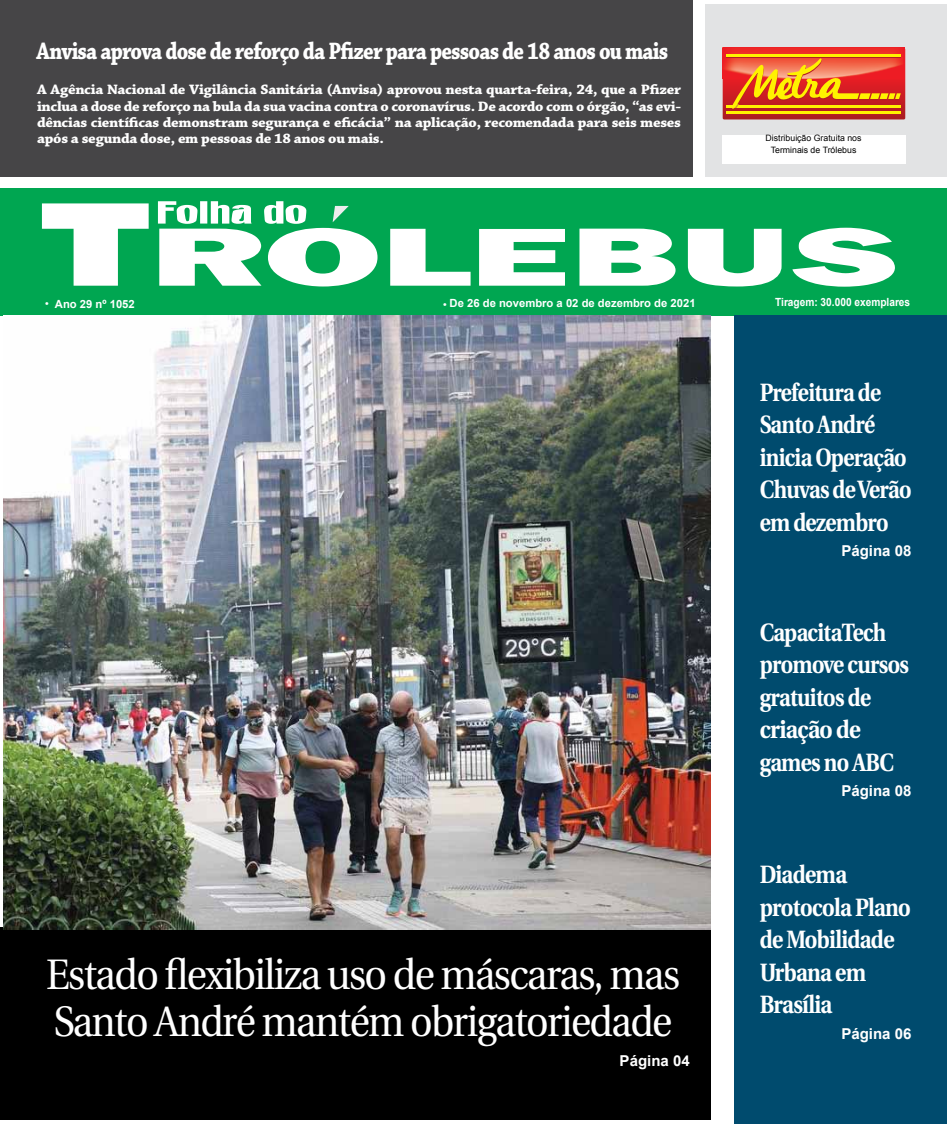
<style>
.page{position:relative;width:947px;height:1124px;background:#fff}
.page>*{position:absolute;margin:0;border:0;box-sizing:border-box;transform-origin:0 0}
.t1{font:42.5px/46.2px "Heuristica";letter-spacing:-.04em;color:#fff;scale:.92 1}
.t2{font:700 25px/32.5px "Heuristica";letter-spacing:-.03em;color:#fff;scale:.85 1}
.t3{font:700 25px "Chaparral Pro";letter-spacing:-.04em;color:#fff;scale:.85 1}
.t4{font:700 25px/32.5px "Heuristica";letter-spacing:-.03em;color:#fff;scale:.86 1}
.t5{font:700 15px "Arial";color:#fff}
.t6{font:700 14.38px/16.2px "Chaparral Pro";letter-spacing:-.02em;color:#fff;text-align:justify;scale:1.06 1}
.t7{font:700 11.25px "Arial";color:#fff}
.t8{font:700 11.25px "Arial";color:#fff;scale:.9 1}
.t9{font:8.75px/11.2px "Arial";color:#000;text-align:center}
</style>
<div class="page">
<div style="left:0;top:927px;width:710px;height:192px;background:#000"></div>
<div style="left:0;top:0;width:692px;height:176px;background:#464547"></div>
<div style="left:0;top:188px;width:946px;height:127px;background:#00a651"></div>
<svg style="left:158px;top:201px;width:126px;height:2px"></svg>
<svg style="left:42px;top:203px;width:852px;height:83px"></svg>
<div style="left:705px;top:4px;width:241px;height:172px;background:#e2e3e4"></div>
<div style="left:721px;top:135px;width:183px;height:28px;background:#fff"></div>
<svg style="left:722px;top:48px;width:182px;height:71px;background:#e36825"></svg>
<div style="left:733px;top:315px;width:213px;height:808px;background:#004b6e"></div>
<img style="left:3px;top:315px;width:707px;height:614px">
<p class="t3" style="left:37px;top:37px;width:744px">Anvisa aprova dose de reforço da Pfizer para pessoas de 18 anos ou mais</p>
<p class="t6" style="left:37px;top:82px;width:609px">A Agência Nacional de Vigilância Sanitária (Anvisa) aprovou nesta quarta-feira, 24, que a Pfizer inclua a dose de reforço na bula da sua vacina contra o coronavírus. De acordo com o órgão, “as evi&shy;dências científicas demonstram segurança e eficácia” na aplicação, recomendada para seis meses após a segunda dose, em pessoas de 18 anos ou mais.</p>
<p class="t9" style="left:765px;top:133px;width:97px">Distribuição Gratuita nos<br>Terminais de Trólebus</p>
<p class="t7" style="left:55px;top:297px;width:81px">Ano 29 nº 1052</p>
<p class="t7" style="left:449px;top:296px;width:247px">De 26 de novembro a 02 de dezembro de 2021</p>
<p class="t8" style="left:774px;top:295px;width:151px">Tiragem: 30.000 exemplares</p>
<p class="t2" style="left:759px;top:375px;width:180px">Prefeitura de<br>Santo André inicia Operação<br>Chuvas de Verão em dezembro</p>
<p class="t5" style="left:841px;top:541px;width:72px">Página 08</p>
<p class="t2" style="left:759px;top:615px;width:177px">CapacitaTech promove cursos gratuitos de criação de games no ABC</p>
<p class="t1" style="left:46px;top:952px;width:690px">Estado flexibiliza uso de máscaras, mas<br>Santo André mantém obrigatoriedade</p>
<p class="t5" style="left:619px;top:1050px;width:72px">Página 04</p>
<p class="t5" style="left:841px;top:781px;width:72px">Página 08</p>
<p class="t4" style="left:759px;top:857px;width:177px">Diadema protocola Plano de Mobilidade<br>Urbana em<br>Brasília</p>
<p class="t5" style="left:841px;top:1023px;width:72px">Página 06</p>
</div>
